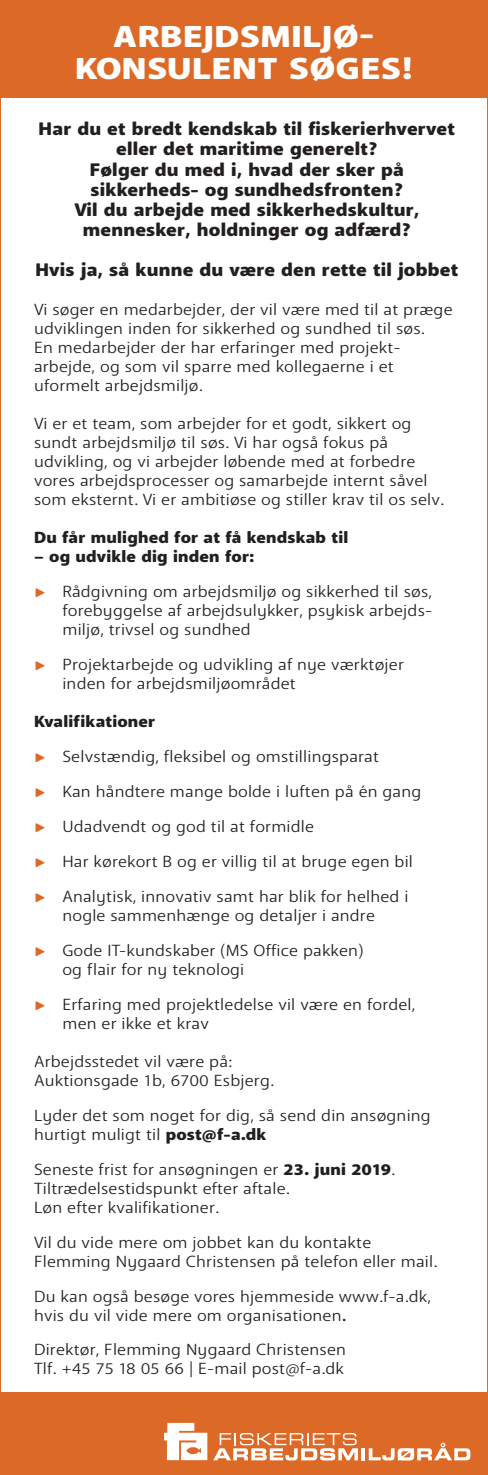
<style>
.page{position:relative;width:488px;height:1475px;background:#fff}
.page>*{position:absolute;margin:0;border:0;box-sizing:border-box;transform-origin:0 0}
.t1{font:900 30px/32px "Anago";letter-spacing:.02em;color:#fff;text-align:center;scale:1.2 1}
.t2{font:900 18px/20px "Anago";letter-spacing:.01em;color:#231f20;text-align:center;scale:1.1 1}
.t3{font:16px/19px "Anago";letter-spacing:.01em;color:#231f20;scale:1.1 1}
.t4{font:900 16px "Anago";letter-spacing:.01em;color:#231f20;scale:1.1 1}
.s1{font-weight:900}
.s2{font-family:"Aglet Slab";color:#dd6926}
.s3{font-weight:500}
</style>
<div class="page">
<div style="left:0;top:0;width:488px;height:98px;background:#dd6926"></div>
<div style="left:0;top:1391px;width:488px;height:83px;background:#dd6926"></div>
<svg style="left:213px;top:1433px;width:145px;height:27px"></svg>
<hr style="left:361px;top:1447px;width:4px;height:12px;background:#fff">
<svg style="left:368px;top:1442px;width:102px;height:18px"></svg>
<svg style="left:164px;top:1422px;width:43px;height:37px"></svg>
<h1 class="t1" style="left:75px;top:22px;width:283px">ARBEJDSMILJØ-<br>KONSULENT SØGES!</h1>
<p class="t2" style="left:39px;top:120px;width:380px">Har du et bredt kendskab til fiskerierhvervet eller det maritime generelt?<br>Følger du med i, hvad der sker på sikkerheds- og sundhedsfronten?<br>Vil du arbejde med sikkerhedskultur, mennesker, holdninger og adfærd?</p>
<p class="t2" style="left:35px;top:260px;width:385px">Hvis ja, så kunne du være den rette til jobbet</p>
<p class="t3" style="left:34px;top:300px;width:382px">Vi søger en medarbejder, der vil være med til at præge udviklingen inden for sikkerhed og sundhed til søs.<br>En medarbejder der har erfaringer med projekt&shy;arbejde, og som vil sparre med kollegaerne i et uformelt arbejdsmiljø.</p>
<p class="t3" style="left:34px;top:414px;width:374px">Vi er et team, som arbejder for et godt, sikkert og sundt arbejdsmiljø til søs. Vi har også fokus på udvikling, og vi arbejder løbende med at forbedre vores arbejdsprocesser og samarbejde internt såvel som eksternt. Vi er ambitiøse og stiller krav til os selv.</p>
<p class="t4" style="left:34px;top:527px;width:287px">Du får mulighed for at få kendskab til</p>
<p class="t3" style="left:34px;top:538px;width:363px;line-height:35px"><span class="s1">– og udvikle dig inden for:<br></span><span class="s2">►</span> Rådgivning om arbejdsmiljø og sikkerhed til søs,</p>
<p class="t3" style="left:62px;top:600px;width:337px">forebyggelse af arbejdsulykker, psykisk arbejds&shy;miljø, trivsel og sundhed</p>
<p class="t3" style="left:62px;top:654px;width:312px;text-indent:-28px"><span class="s2">►</span> Projektarbejde og udvikling af nye værktøjer inden for arbejdsmiljøområdet</p>
<p class="t3" style="left:34px;top:703px;width:353px;line-height:35px"><span class="s1">Kvalifikationer<br></span><span class="s2">►</span> Selvstændig, fleksibel og omstillingsparat<br><span class="s2">►</span> Kan håndtere mange bolde i luften på én gang <span class="s2">►</span> Udadvendt og god til at formidle<br><span class="s2">►</span> Har kørekort B og er villig til at bruge egen bil <span class="s2">►</span> Analytisk, innovativ samt har blik for helhed i</p>
<p class="t3" style="left:34px;top:898px;width:311px;line-height:35px;text-indent:28px">nogle sammenhænge og detaljer i andre <span class="s2">►</span> Gode IT-kundskaber (MS Office pakken)</p>
<p class="t3" style="left:34px;top:952px;width:348px;line-height:35px;text-indent:28px">og flair for ny teknologi<br><span class="s2">►</span> Erfaring med projektledelse vil være en fordel,</p>
<p class="t3" style="left:62px;top:1014px;width:134px">men er ikke et krav</p>
<p class="t3" style="left:34px;top:1052px;width:219px">Arbejdsstedet vil være på:<br>Auktionsgade 1b, 6700 Esbjerg.</p>
<p class="t3" style="left:34px;top:1106px;width:362px">Lyder det som noget for dig, så send din ansøgning hurtigt muligt til <span class="s1">post@f-a.dk</span></p>
<p class="t3" style="left:34px;top:1160px;width:329px">Seneste frist for ansøgningen er <span class="s1">23. juni 2019</span>.<br>Tiltrædelsestidspunkt efter aftale.<br>Løn efter kvalifikationer.</p>
<p class="t3" style="left:34px;top:1233px;width:368px">Vil du vide mere om jobbet kan du kontakte<br>Flemming Nygaard Christensen på telefon eller mail.</p>
<p class="t3" style="left:34px;top:1287px;width:362px">Du kan også besøge vores hjemmeside www.f-a.dk, hvis du vil vide mere om organisationen<span class="s3">.</span></p>
<p class="t3" style="left:34px;top:1339px;width:285px">Direktør, Flemming Nygaard Christensen<br>Tlf. +45 75 18 05 66 | E-mail post@f-a.dk</p>
</div>
